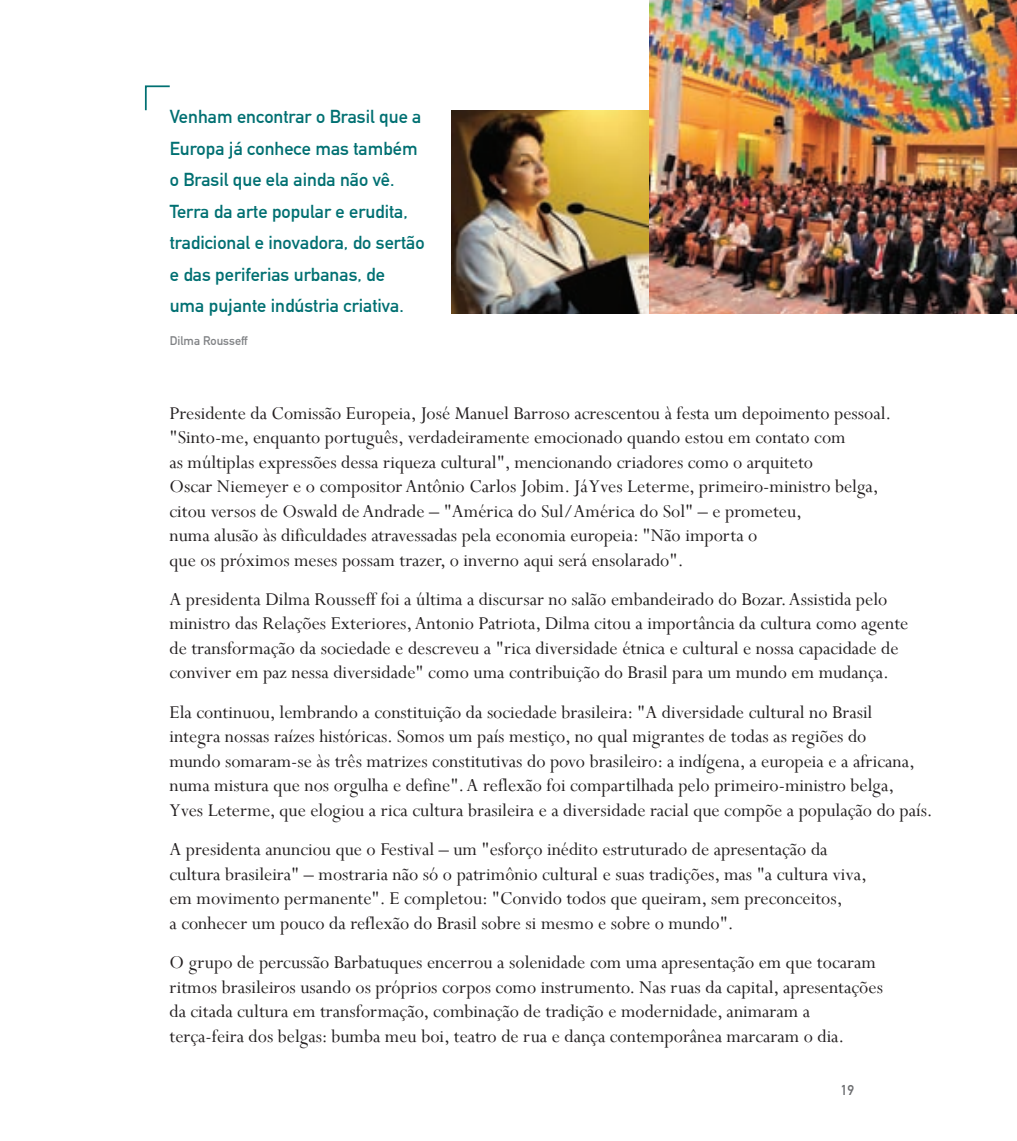
<style>
.page{position:relative;width:1017px;height:1141px;background:#fff}
.page>*{position:absolute;margin:0;border:0;box-sizing:border-box;transform-origin:0 0}
.t1{font:20.12px/24.5px "Perpetua";color:#231f20}
.t2{font:18.38px/31.5px "DIN Mittelschrift";color:#007072}
.t3{font:14px "DIN Mittelschrift";color:#6c6d70}
.t4{font:12.25px "DIN Mittelschrift";color:#808285}
</style>
<div class="page">
<img style="left:452px;top:111px;width:198px;height:202px">
<img style="left:650px;top:0;width:367px;height:313px">
<svg style="left:144px;top:85px;width:26px;height:26px"></svg>
<p class="t2" style="left:170px;top:101px;width:256px">Venham encontrar o Brasil que a<br>Europa já conhece mas também o Brasil que ela ainda não vê.<br>Terra da arte popular e erudita, tradicional e inovadora, do sertão e das periferias urbanas, de<br>uma pujante indústria criativa.</p>
<p class="t4" style="left:170px;top:333px;width:79px">Dilma Rousseff</p>
<p class="t1" style="left:169px;top:400px;width:723px">Presidente da Comissão Europeia, José Manuel Barroso acrescentou à festa um depoimento pessoal. "Sinto-me, enquanto português, verdadeiramente emocionado quando estou em contato com<br>as múltiplas expressões dessa riqueza cultural", mencionando criadores como o arquiteto<br>Oscar Niemeyer e o compositor Antônio Carlos Jobim. Já Yves Leterme, primeiro-ministro belga, citou versos de Oswald de Andrade – "América do Sul/América do Sol" – e prometeu,<br>numa alusão às dificuldades atravessadas pela economia europeia: "Não importa o<br>que os próximos meses possam trazer, o inverno aqui será ensolarado".</p>
<p class="t1" style="left:169px;top:586px;width:740px">A presidenta Dilma Rousseff foi a última a discursar no salão embandeirado do Bozar. Assistida pelo ministro das Relações Exteriores, Antonio Patriota, Dilma citou a importância da cultura como agente de transformação da sociedade e descreveu a "rica diversidade étnica e cultural e nossa capacidade de conviver em paz nessa diversidade" como uma contribuição do Brasil para um mundo em mudança.</p>
<p class="t1" style="left:169px;top:699px;width:765px">Ela continuou, lembrando a constituição da sociedade brasileira: "A diversidade cultural no Brasil<br>integra nossas raízes históricas. Somos um país mestiço, no qual migrantes de todas as regiões do<br>mundo somaram-se às três matrizes constitutivas do povo brasileiro: a indígena, a europeia e a africana, numa mistura que nos orgulha e define". A reflexão foi compartilhada pelo primeiro-ministro belga, Yves Leterme, que elogiou a rica cultura brasileira e a diversidade racial que compõe a população do país.</p>
<p class="t1" style="left:169px;top:837px;width:699px">A presidenta anunciou que o Festival – um "esforço inédito estruturado de apresentação da cultura brasileira" – mostraria não só o patrimônio cultural e suas tradições, mas "a cultura viva, em movimento permanente". E completou: "Convido todos que queiram, sem preconceitos,<br>a conhecer um pouco da reflexão do Brasil sobre si mesmo e sobre o mundo".</p>
<p class="t1" style="left:169px;top:949px;width:715px">O grupo de percussão Barbatuques encerrou a solenidade com uma apresentação em que tocaram ritmos brasileiros usando os próprios corpos como instrumento. Nas ruas da capital, apresentações da citada cultura em transformação, combinação de tradição e modernidade, animaram a terça-feira dos belgas: bumba meu boi, teatro de rua e dança contemporânea marcaram o dia.</p>
<p class="t3" style="left:841px;top:1082px;width:15px">19</p>
</div>
